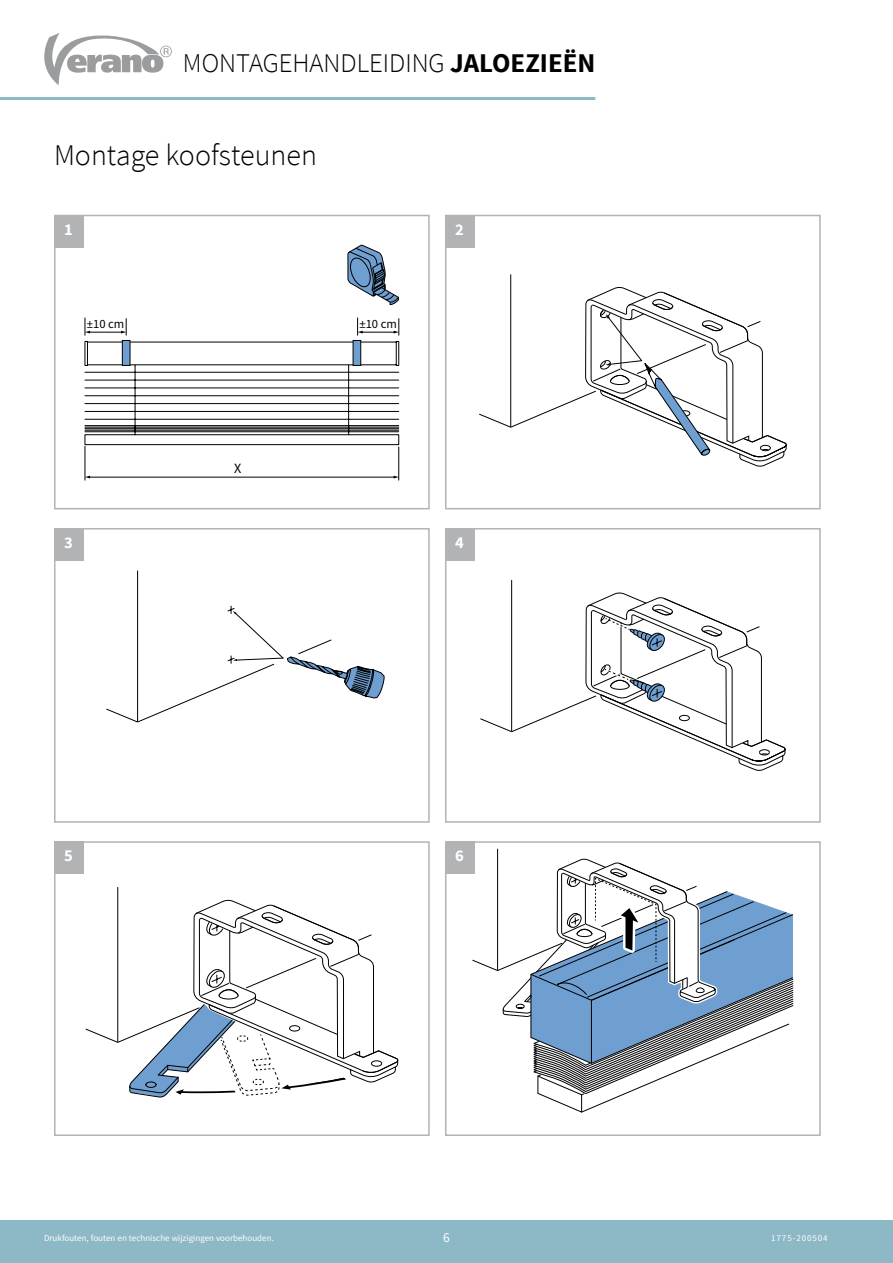
<style>
.page{position:relative;width:893px;height:1263px;background:#fff}
.page>*{position:absolute;margin:0;border:0;box-sizing:border-box;transform-origin:0 0}
.t1{font:300 30px "Source Sans Pro";color:#000}
.t2{font:300 27px "Source Sans Pro";color:#000}
.t3{font:700 16.5px "Source Sans Pro";color:#fff}
.t4{font:14.1px "Source Sans Pro";color:#000}
.t5{font:13.5px "Source Sans Pro";color:#fff}
.t6{font:12.6px "Source Sans Pro";color:#000}
.t7{font:9px "Source Sans Pro";color:#fff}
.t8{font:9px "Source Sans Pro";letter-spacing:.1em;color:#fff}
.s1{font-weight:700}
</style>
<div class="page">
<svg style="left:44px;top:33px;width:128px;height:52px"></svg>
<hr style="left:0;top:97px;width:595px;height:3px;background:#8db8c5">
<div style="left:0;top:1220px;width:893px;height:43px;background:#8db8c5"></div>
<svg style="left:479px;top:274px;width:307px;height:192px"></svg>
<div style="left:445px;top:215px;width:376px;height:294px;border:2px solid #b1b3b4"></div>
<div style="left:445px;top:215px;width:29px;height:33px;background:#b1b3b4"></div>
<svg style="left:480px;top:580px;width:305px;height:191px"></svg>
<div style="left:445px;top:528px;width:376px;height:295px;border:2px solid #b1b3b4"></div>
<div style="left:445px;top:528px;width:29px;height:33px;background:#b1b3b4"></div>
<svg style="left:472px;top:844px;width:321px;height:268px"></svg>
<div style="left:445px;top:841px;width:376px;height:295px;border:2px solid #b1b3b4"></div>
<div style="left:445px;top:841px;width:29px;height:33px;background:#b1b3b4"></div>
<hr style="left:137px;top:570px;width:1px;height:152px;background:#000">
<svg style="left:106px;top:605px;width:278px;height:117px"></svg>
<div style="left:54px;top:528px;width:376px;height:295px;border:2px solid #b1b3b4"></div>
<div style="left:54px;top:528px;width:29px;height:33px;background:#b1b3b4"></div>
<svg style="left:86px;top:887px;width:312px;height:211px"></svg>
<div style="left:54px;top:841px;width:376px;height:295px;border:2px solid #b1b3b4"></div>
<div style="left:54px;top:841px;width:29px;height:33px;background:#b1b3b4"></div>
<hr style="left:85px;top:446px;width:1px;height:34px;background:#000">
<hr style="left:398px;top:447px;width:1px;height:33px;background:#000">
<hr style="left:89px;top:477px;width:306px;height:1px;background:#000">
<hr style="left:89px;top:332px;width:33px;height:1px;background:#000">
<svg style="left:85px;top:318px;width:5px;height:17px"></svg>
<svg style="left:121px;top:319px;width:6px;height:16px"></svg>
<svg style="left:85px;top:341px;width:314px;height:104px"></svg>
<svg style="left:348px;top:245px;width:52px;height:90px"></svg>
<div style="left:122px;top:340px;width:8px;height:26px;background:#6f9ed0;border:1px solid #000"></div>
<div style="left:353px;top:340px;width:8px;height:26px;background:#6f9ed0;border:1px solid #000"></div>
<div style="left:54px;top:215px;width:376px;height:294px;border:2px solid #b1b3b4"></div>
<div style="left:54px;top:215px;width:29px;height:33px;background:#b1b3b4"></div>
<h2 class="t2" style="left:183px;top:47px;width:414px">MONTAGEHANDLEIDING <span class="s1">JALOEZIEËN</span></h2>
<h1 class="t1" style="left:54px;top:137px;width:264px">Montage koofsteunen</h1>
<h3 class="t3" style="left:64px;top:219px;width:10px">1</h3>
<h3 class="t6" style="left:87px;top:316px;width:39px">±10 cm</h3>
<h3 class="t6" style="left:359px;top:316px;width:39px">±10 cm</h3>
<h3 class="t3" style="left:64px;top:532px;width:10px">3</h3>
<h3 class="t4" style="left:234px;top:460px;width:9px">X</h3>
<h3 class="t3" style="left:455px;top:219px;width:10px">2</h3>
<h3 class="t3" style="left:455px;top:532px;width:10px">4</h3>
<h3 class="t3" style="left:64px;top:845px;width:10px">5</h3>
<h3 class="t3" style="left:455px;top:845px;width:10px">6</h3>
<p class="t7" style="left:44px;top:1233px;width:231px">Drukfouten, fouten en technische wijzigingen voorbehouden.</p>
<h3 class="t5" style="left:443px;top:1229px;width:8px">6</h3>
<p class="t8" style="left:771px;top:1233px;width:58px">1775-200504</p>
</div>
